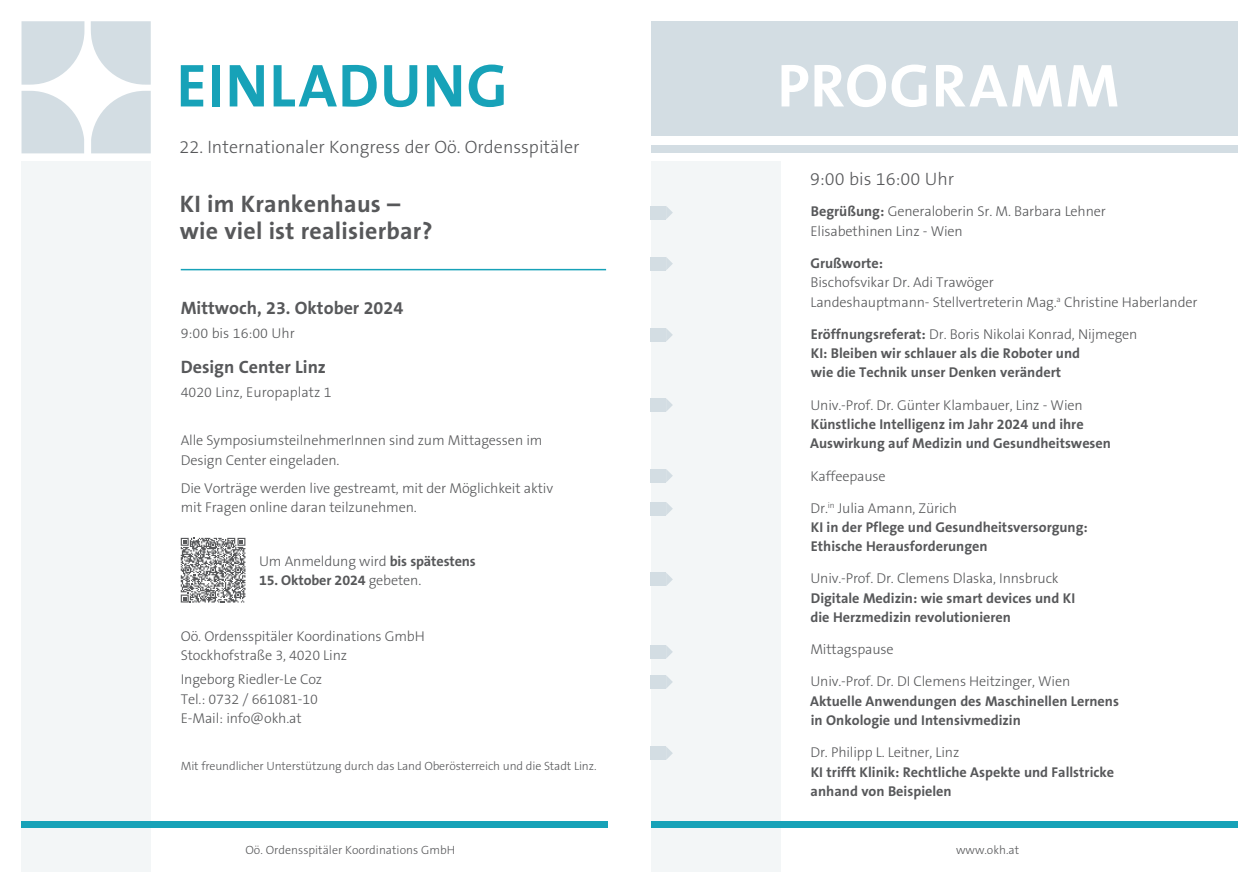
<style>
.page{position:relative;width:1259px;height:893px;background:#fff}
.page>*{position:absolute;margin:0;border:0;box-sizing:border-box;transform-origin:0 0}
.t1{font:700 61.2px "The Sans B7";letter-spacing:.02em;color:#17a2b8}
.t2{font:700 61.2px "The Sans B7";letter-spacing:.02em;color:#fff}
.t3{font:700 24px/27px "The Sans B7";letter-spacing:.01em;color:#57585a}
.t4{font:300 18px "The Sans B3";color:#57585a}
.t5{font:700 18px "The Sans B7";color:#57585a}
.t6{font:300 14.25px/19.5px "The Sans B3";letter-spacing:-.01em;color:#57585a}
.t7{font:700 14.25px/19.2px "The Sans B7";color:#57585a}
.t8{font:300 12px "The Sans B3";letter-spacing:-.01em;color:#57585a}
.s1{font-family:"The Sans B7";font-weight:700}
.s2{font-family:"The Sans B3";font-weight:300}
</style>
<div class="page">
<div style="left:651px;top:162px;width:129px;height:710px;background:#f3f6f7"></div>
<div style="left:651px;top:21px;width:586px;height:115px;background:#d3dde3"></div>
<svg style="left:666px;top:206px;width:7px;height:13px"></svg>
<div style="left:651px;top:206px;width:15px;height:13px;background:#d3dde3"></div>
<svg style="left:666px;top:328px;width:7px;height:13px"></svg>
<div style="left:651px;top:328px;width:15px;height:14px;background:#d3dde3"></div>
<svg style="left:666px;top:257px;width:7px;height:13px"></svg>
<div style="left:651px;top:257px;width:15px;height:13px;background:#d3dde3"></div>
<svg style="left:666px;top:399px;width:7px;height:12px"></svg>
<div style="left:651px;top:398px;width:15px;height:14px;background:#d3dde3"></div>
<svg style="left:666px;top:469px;width:7px;height:13px"></svg>
<div style="left:651px;top:469px;width:15px;height:13px;background:#d3dde3"></div>
<svg style="left:666px;top:573px;width:7px;height:13px"></svg>
<div style="left:651px;top:573px;width:15px;height:13px;background:#d3dde3"></div>
<svg style="left:666px;top:645px;width:7px;height:13px"></svg>
<div style="left:651px;top:645px;width:15px;height:14px;background:#d3dde3"></div>
<svg style="left:666px;top:747px;width:7px;height:13px"></svg>
<div style="left:651px;top:746px;width:15px;height:14px;background:#d3dde3"></div>
<svg style="left:666px;top:676px;width:7px;height:12px"></svg>
<div style="left:651px;top:675px;width:15px;height:14px;background:#d3dde3"></div>
<svg style="left:666px;top:502px;width:7px;height:13px"></svg>
<div style="left:651px;top:502px;width:15px;height:13px;background:#d3dde3"></div>
<hr style="left:181px;top:269px;width:425px;height:1px;background:#17a2b8">
<div style="left:651px;top:145px;width:586px;height:7px;background:#d3dde3"></div>
<svg style="left:22px;top:21px;width:129px;height:132px"></svg>
<div style="left:21px;top:162px;width:130px;height:710px;background:#f3f6f7"></div>
<div style="left:21px;top:821px;width:587px;height:7px;background:#17a2b8"></div>
<div style="left:651px;top:821px;width:586px;height:7px;background:#17a2b8"></div>
<svg style="left:181px;top:538px;width:64px;height:64px"></svg>
<h1 class="t1" style="left:176px;top:54px;width:333px">EINLADUNG</h1>
<h1 class="t2" style="left:777px;top:54px;width:344px">PROGRAMM</h1>
<p class="t4" style="left:179px;top:138px;width:401px">22. Internationaler Kongress der Oö. Ordensspitäler</p>
<h2 class="t3" style="left:180px;top:191px;width:254px">KI im Krankenhaus – wie viel ist realisierbar?</h2>
<p class="t5" style="left:181px;top:298px;width:224px">Mittwoch, 23. Oktober 2024</p>
<p class="t6" style="left:181px;top:324px;width:116px">9:00 bis 16:00 Uhr</p>
<p class="t5" style="left:181px;top:357px;width:147px">Design Center Linz</p>
<p class="t6" style="left:181px;top:383px;width:152px">4020 Linz, Europaplatz 1</p>
<p class="t6" style="left:181px;top:431px;width:363px">Alle SymposiumsteilnehmerInnen sind zum Mittagessen im<br>Design Center eingeladen.</p>
<p class="t6" style="left:181px;top:479px;width:374px">Die Vorträge werden live gestreamt, mit der Möglichkeit aktiv mit Fragen online daran teilzunehmen.</p>
<p class="t6" style="left:259px;top:552px;width:218px">Um Anmeldung wird <span class="s1">bis spätestens</span></p>
<p class="t7" style="left:259px;top:571px;width:164px">15. Oktober 2024 <span class="s2">gebeten.</span></p>
<p class="t6" style="left:181px;top:627px;width:245px">Oö. Ordensspitäler Koordinations GmbH<br>Stockhofstraße 3, 4020 Linz</p>
<p class="t6" style="left:181px;top:670px;width:143px">Ingeborg Riedler-Le Coz<br>Tel.: 0732 / 661081-10<br>E-Mail: info@okh.at</p>
<p class="t8" style="left:181px;top:760px;width:417px">Mit freundlicher Unterstützung durch das Land Oberösterreich und die Stadt Linz.</p>
<p class="t4" style="left:810px;top:169px;width:146px">9:00 bis 16:00 Uhr</p>
<p class="t6" style="left:810px;top:202px;width:297px"><span class="s1">Begrüßung:</span> Generaloberin Sr. M. Barbara Lehner<br>Elisabethinen Linz - Wien</p>
<p class="t7" style="left:810px;top:254px;width:74px">Grußworte:</p>
<p class="t6" style="left:810px;top:273px;width:389px">Bischofsvikar Dr. Adi Trawöger<br>Landeshauptmann- Stellvertreterin Mag.<sup>a</sup> Christine Haberlander</p>
<p class="t6" style="left:811px;top:325px;width:328px"><span class="s1">Eröffnungsreferat:</span> Dr. Boris Nikolai Konrad, Nijmegen</p>
<p class="t7" style="left:811px;top:344px;width:271px">KI: Bleiben wir schlauer als die Roboter und wie die Technik unser Denken verändert</p>
<p class="t6" style="left:810px;top:396px;width:274px">Univ.-Prof. Dr. Günter Klambauer, Linz - Wien</p>
<p class="t7" style="left:810px;top:415px;width:302px">Künstliche Intelligenz im Jahr 2024 und ihre<br>Auswirkung auf Medizin und Gesundheitswesen</p>
<p class="t6" style="left:810px;top:467px;width:77px">Kaffeepause</p>
<p class="t6" style="left:810px;top:499px;width:148px">Dr.<sup>in</sup> Julia Amann, Zürich</p>
<p class="t7" style="left:811px;top:518px;width:278px">KI in der Pflege und Gesundheitsversorgung:<br>Ethische Herausforderungen</p>
<p class="t6" style="left:810px;top:569px;width:250px">Univ.-Prof. Dr. Clemens Dlaska, Innsbruck</p>
<p class="t7" style="left:810px;top:589px;width:266px">Digitale Medizin: wie smart devices und KI die Herzmedizin revolutionieren</p>
<p class="t6" style="left:810px;top:640px;width:85px">Mittagspause</p>
<p class="t6" style="left:810px;top:672px;width:261px">Univ.-Prof. Dr. DI Clemens Heitzinger, Wien</p>
<p class="t7" style="left:810px;top:691px;width:310px">Aktuelle Anwendungen des Maschinellen Lernens in Onkologie und Intensivmedizin</p>
<p class="t6" style="left:810px;top:743px;width:150px">Dr. Philipp L. Leitner, Linz</p>
<p class="t7" style="left:810px;top:763px;width:305px">KI trifft Klinik: Rechtliche Aspekte und Fallstricke anhand von Beispielen</p>
<p class="t8" style="left:245px;top:843px;width:211px">Oö. Ordensspitäler Koordinations GmbH</p>
<p class="t8" style="left:956px;top:843px;width:65px">www.okh.at</p>
</div>
